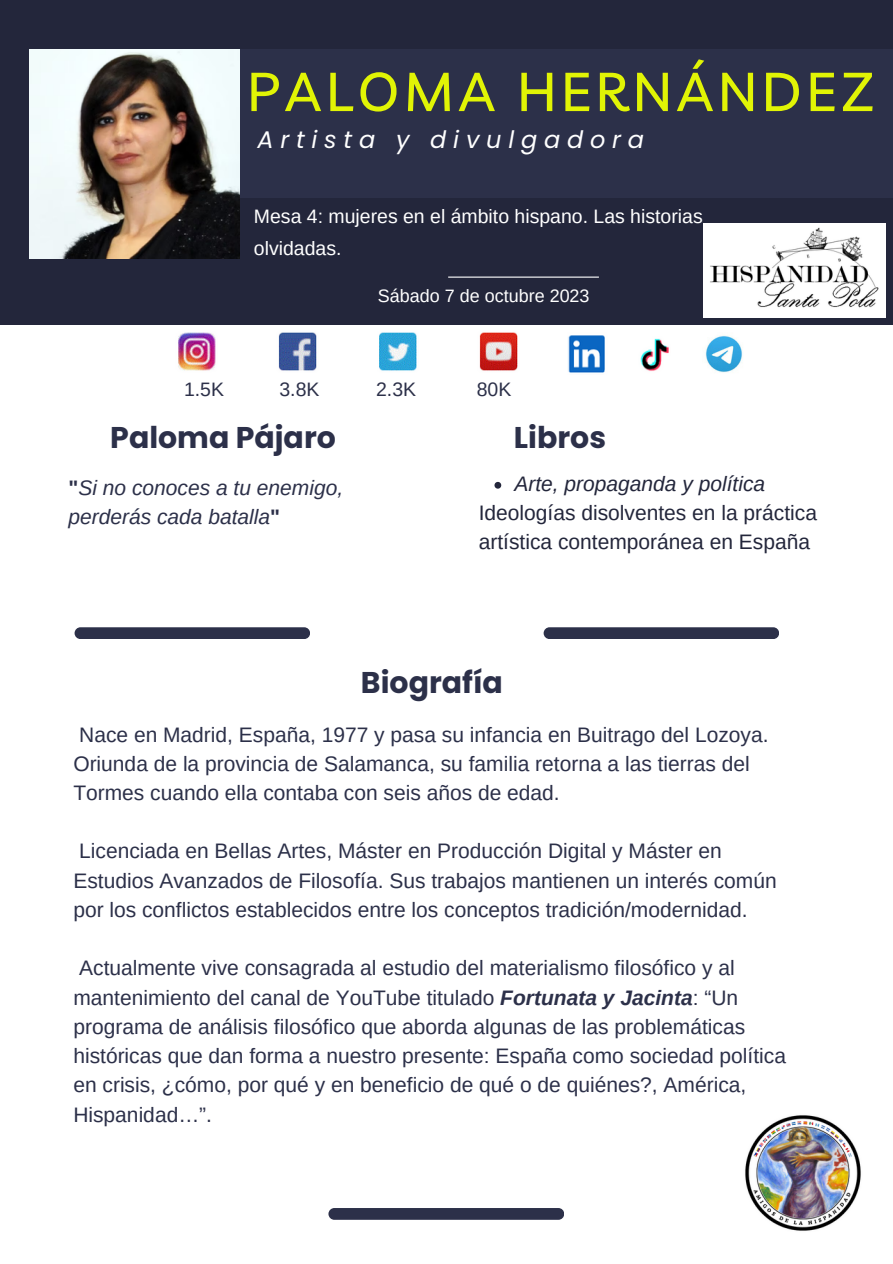
<style>
.page{position:relative;width:893px;height:1264px;background:#fff}
.page>*{position:absolute;margin:0;border:0;box-sizing:border-box;transform-origin:0 0}
.t1{font:500 54px "Livvic";letter-spacing:.085em;color:#e1f405}
.t2{font:700 30px "Poppins";color:#2c3049}
.t3{font:italic 24px "Poppins";letter-spacing:.285em;color:#fff}
.t4{font:21px/29.2px "Arimo";color:#2c3049}
.t5{font:21px/29.2px "Arimo";color:#23263b}
.t6{font:italic 21px/29.2px "Arimo";color:#2c3049}
.t7{font:italic 21px "Arimo";color:#23263b}
.t8{font:19.5px/32.5px "Arimo";color:#fff}
.t9{font:19.5px "Arimo";color:#2c3049}
.t10{font:18px "Arimo";color:#fff}
.s1{font-weight:700;font-style:normal}
.s2{font-weight:700;font-style:italic}
</style>
<div class="page">
<div style="left:0;top:0;width:892px;height:325px;background:#23263b"></div>
<div style="left:196px;top:49px;width:696px;height:149px;background:#2c3049"></div>
<img style="left:30px;top:49px;width:209px;height:209px">
<div style="left:75px;top:627px;width:235px;height:12px;background:#2c3049;border-radius:6px"></div>
<div style="left:328px;top:1207px;width:236px;height:12px;background:#2c3049;border-radius:6px"></div>
<hr style="left:448px;top:276px;width:151px;height:2px;background:#fff">
<div style="left:543px;top:627px;width:236px;height:12px;background:#2c3049;border-radius:6px"></div>
<svg style="left:494px;top:482px;width:7px;height:6px"></svg>
<img style="left:178px;top:332px;width:491px;height:41px">
<img style="left:705px;top:335px;width:38px;height:37px">
<img style="left:703px;top:224px;width:182px;height:93px">
<img style="left:745px;top:1115px;width:116px;height:116px">
<p class="t1" style="left:247px;top:57px;width:628px">PALOMA HERNÁNDEZ</p>
<p class="t3" style="left:257px;top:123px;width:388px">Artista y divulgadora</p>
<p class="t8" style="left:254px;top:200px;width:450px">Mesa 4: mujeres en el ámbito hispano. Las historias olvidadas.</p>
<p class="t10" style="left:378px;top:286px;width:213px">Sábado 7 de octubre 2023</p>
<p class="t9" style="left:184px;top:379px;width:41px">1.5K</p>
<p class="t9" style="left:279px;top:379px;width:41px">3.8K</p>
<p class="t9" style="left:376px;top:379px;width:41px">2.3K</p>
<p class="t9" style="left:477px;top:379px;width:36px">80K</p>
<p class="t2" style="left:110px;top:416px;width:227px">Paloma Pájaro</p>
<p class="t6" style="left:68px;top:473px;width:276px"><span class="s1">"</span>Si no conoces a tu enemigo, perderás cada batalla<span class="s1">"</span></p>
<p class="t2" style="left:514px;top:416px;width:94px">Libros</p>
<p class="t7" style="left:514px;top:472px;width:252px">Arte, propaganda y política</p>
<p class="t5" style="left:478px;top:498px;width:340px">Ideologías disolventes en la práctica artística contemporánea en España</p>
<p class="t2" style="left:361px;top:662px;width:143px">Biografía</p>
<p class="t4" style="left:73px;top:719px;width:696px">Nace en Madrid, España, 1977 y pasa su infancia en Buitrago del Lozoya.<br>Oriunda de la provincia de Salamanca, su familia retorna a las tierras del<br>Tormes cuando ella contaba con seis años de edad.</p>
<p class="t4" style="left:73px;top:836px;width:704px">Licenciada en Bellas Artes, Máster en Producción Digital y Máster en<br>Estudios Avanzados de Filosofía. Sus trabajos mantienen un interés común por los conflictos establecidos entre los conceptos tradición/modernidad.</p>
<p class="t4" style="left:73px;top:953px;width:714px">Actualmente vive consagrada al estudio del materialismo filosófico y al mantenimiento del canal de YouTube titulado <span class="s2">Fortunata y Jacinta</span>: “Un programa de análisis filosófico que aborda algunas de las problemáticas históricas que dan forma a nuestro presente: España como sociedad política en crisis, ¿cómo, por qué y en beneficio de qué o de quiénes?, América, Hispanidad…”.</p>
</div>
